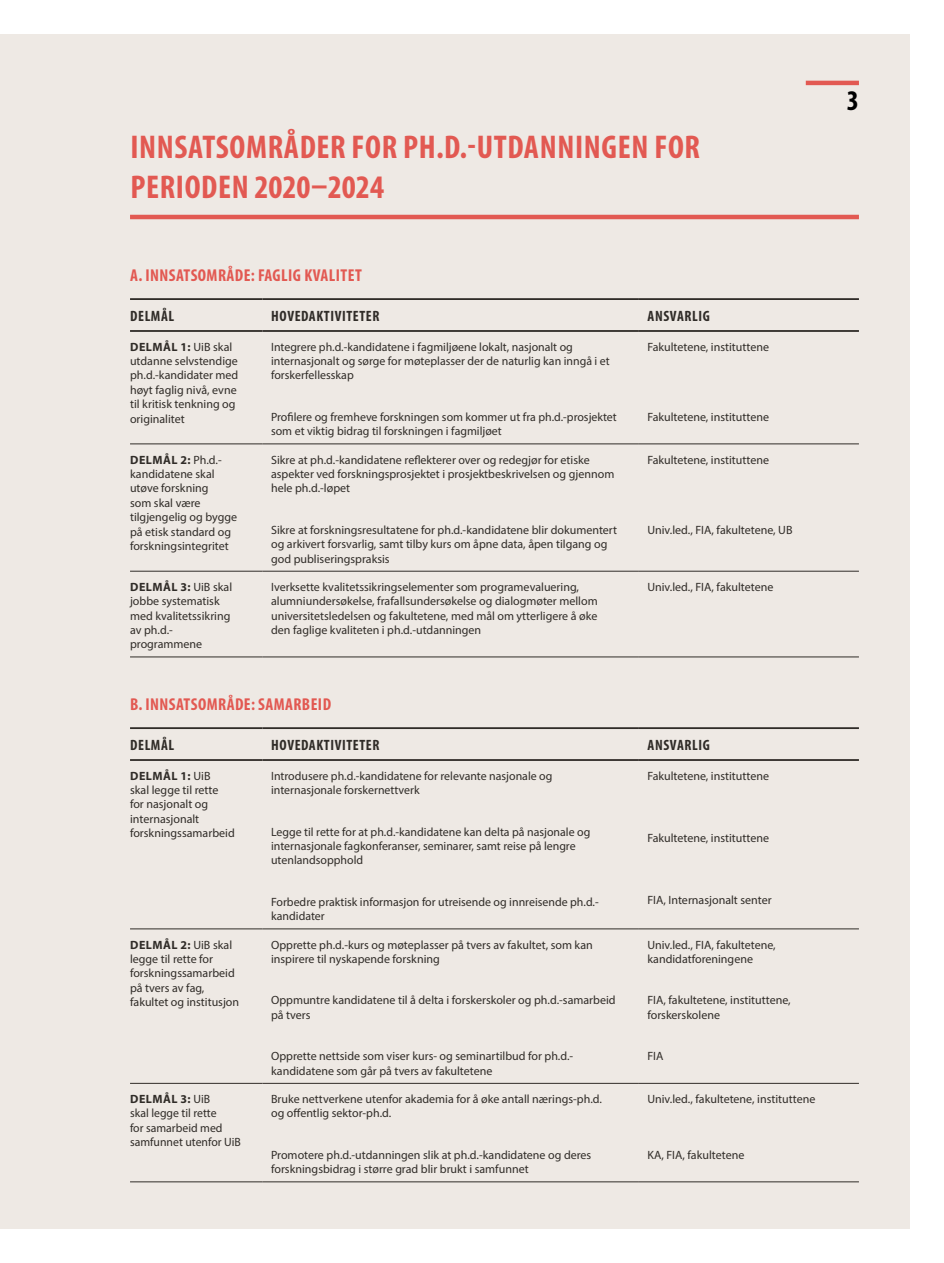
<style>
.page{position:relative;width:944px;height:1263px;background:#fff}
.page>*{position:absolute;margin:0;border:0;box-sizing:border-box;transform-origin:0 0}
.t1{font:700 condensed 33px/39.6px "Myriad Pro";letter-spacing:.02em;color:#e25952}
.t2{font:700 condensed 28.5px "Myriad Pro";color:#000}
.t3{font:700 condensed 17.25px "Myriad Pro";letter-spacing:.025em;color:#e25952}
.t4{font:700 condensed 15px "Myriad Pro";letter-spacing:.04em;color:#302c28}
.t5{font:12px/14.4px "Myriad Pro";color:#302c28}
.s1{font-weight:700}
</style>
<div class="page">
<div style="left:0;top:34px;width:910px;height:1195px;background:#eee9e4"></div>
<hr style="left:806px;top:81px;width:53px;height:4px;background:#e25952">
<hr style="left:130px;top:215px;width:729px;height:4px;background:#e25952">
<hr style="left:130px;top:298px;width:133px;height:2px;background:#302c28">
<hr style="left:263px;top:298px;width:376px;height:2px;background:#302c28">
<hr style="left:639px;top:298px;width:220px;height:2px;background:#302c28">
<hr style="left:130px;top:330px;width:133px;height:2px;background:#302c28">
<hr style="left:263px;top:330px;width:376px;height:2px;background:#302c28">
<hr style="left:639px;top:330px;width:220px;height:2px;background:#302c28">
<hr style="left:130px;top:444px;width:133px;height:1px;background:#302c28">
<hr style="left:263px;top:444px;width:376px;height:1px;background:#302c28">
<hr style="left:639px;top:444px;width:220px;height:1px;background:#302c28">
<hr style="left:130px;top:571px;width:133px;height:1px;background:#302c28">
<hr style="left:263px;top:571px;width:376px;height:1px;background:#302c28">
<hr style="left:639px;top:571px;width:220px;height:1px;background:#302c28">
<hr style="left:130px;top:657px;width:133px;height:1px;background:#302c28">
<hr style="left:263px;top:657px;width:376px;height:1px;background:#302c28">
<hr style="left:639px;top:657px;width:220px;height:1px;background:#302c28">
<hr style="left:130px;top:727px;width:133px;height:2px;background:#302c28">
<hr style="left:263px;top:727px;width:376px;height:2px;background:#302c28">
<hr style="left:639px;top:727px;width:220px;height:2px;background:#302c28">
<hr style="left:130px;top:759px;width:133px;height:2px;background:#302c28">
<hr style="left:263px;top:759px;width:376px;height:2px;background:#302c28">
<hr style="left:639px;top:759px;width:220px;height:2px;background:#302c28">
<hr style="left:130px;top:929px;width:133px;height:1px;background:#302c28">
<hr style="left:263px;top:929px;width:376px;height:1px;background:#302c28">
<hr style="left:639px;top:929px;width:220px;height:1px;background:#302c28">
<hr style="left:130px;top:1083px;width:133px;height:1px;background:#302c28">
<hr style="left:263px;top:1083px;width:376px;height:1px;background:#302c28">
<hr style="left:639px;top:1083px;width:220px;height:1px;background:#302c28">
<hr style="left:130px;top:1181px;width:133px;height:1px;background:#302c28">
<hr style="left:263px;top:1181px;width:376px;height:1px;background:#302c28">
<hr style="left:639px;top:1181px;width:220px;height:1px;background:#302c28">
<h1 class="t1" style="left:130px;top:126px;width:571px">INNSATSOMRÅDER FOR PH.D.-UTDANNINGEN FOR<br>PERIODEN 2020–2024</h1>
<h3 class="t3" style="left:130px;top:265px;width:233px">A. INNSATSOMRÅDE: FAGLIG KVALITET</h3>
<p class="t4" style="left:130px;top:306px;width:46px">DELMÅL</p>
<p class="t4" style="left:271px;top:306px;width:110px">HOVEDAKTIVITETER</p>
<p class="t4" style="left:648px;top:306px;width:64px">ANSVARLIG</p>
<p class="t5" style="left:130px;top:339px;width:110px"><span class="s1">DELMÅL 1:</span> UiB skal utdanne selvstendige ph.d.-kandidater med høyt faglig nivå, evne til kritisk tenkning og originalitet</p>
<p class="t5" style="left:271px;top:339px;width:340px">Integrere ph.d.-kandidatene i fagmiljøene lokalt, nasjonalt og internasjonalt og sørge for møteplasser der de naturlig kan inngå i et forskerfellesskap</p>
<p class="t5" style="left:647px;top:339px;width:123px">Fakultetene, instituttene</p>
<p class="t5" style="left:271px;top:410px;width:347px">Profilere og fremheve forskningen som kommer ut fra ph.d.-prosjektet som et viktig bidrag til forskningen i fagmiljøet</p>
<p class="t5" style="left:647px;top:410px;width:123px">Fakultetene, instituttene</p>
<p class="t5" style="left:130px;top:452px;width:109px"><span class="s1">DELMÅL 2:</span> Ph.d.- kandidatene skal utøve forskning<br>som skal være tilgjengelig og bygge på etisk standard og forskningsintegritet</p>
<p class="t5" style="left:271px;top:452px;width:345px">Sikre at ph.d.-kandidatene reflekterer over og redegjør for etiske aspekter ved forskningsprosjektet i prosjektbeskrivelsen og gjennom hele ph.d.-løpet</p>
<p class="t5" style="left:271px;top:522px;width:348px">Sikre at forskningsresultatene for ph.d.-kandidatene blir dokumentert og arkivert forsvarlig, samt tilby kurs om åpne data, åpen tilgang og god publiseringspraksis</p>
<p class="t5" style="left:647px;top:452px;width:123px">Fakultetene, instituttene</p>
<p class="t5" style="left:647px;top:522px;width:147px">Univ.led., FIA, fakultetene, UB</p>
<p class="t5" style="left:130px;top:579px;width:104px"><span class="s1">DELMÅL 3:</span> UiB skal jobbe systematisk med kvalitetssikring av ph.d.- programmene</p>
<p class="t5" style="left:271px;top:579px;width:328px">Iverksette kvalitetssikringselementer som programevaluering, alumniundersøkelse, frafallsundersøkelse og dialogmøter mellom universitetsledelsen og fakultetene, med mål om ytterligere å øke den faglige kvaliteten i ph.d.-utdanningen</p>
<p class="t5" style="left:647px;top:579px;width:128px">Univ.led., FIA, fakultetene</p>
<h3 class="t3" style="left:130px;top:694px;width:202px">B. INNSATSOMRÅDE: SAMARBEID</h3>
<p class="t4" style="left:130px;top:735px;width:46px">DELMÅL</p>
<p class="t4" style="left:271px;top:735px;width:110px">HOVEDAKTIVITETER</p>
<p class="t4" style="left:648px;top:735px;width:64px">ANSVARLIG</p>
<p class="t5" style="left:130px;top:768px;width:106px"><span class="s1">DELMÅL 1:</span> UiB<br>skal legge til rette for nasjonalt og internasjonalt forskningssamarbeid</p>
<p class="t5" style="left:271px;top:768px;width:283px">Introdusere ph.d.-kandidatene for relevante nasjonale og internasjonale forskernettverk</p>
<p class="t5" style="left:647px;top:768px;width:123px">Fakultetene, instituttene</p>
<p class="t5" style="left:271px;top:824px;width:321px">Legge til rette for at ph.d.-kandidatene kan delta på nasjonale og internasjonale fagkonferanser, seminarer, samt reise på lengre utenlandsopphold</p>
<p class="t5" style="left:271px;top:894px;width:329px">Forbedre praktisk informasjon for utreisende og innreisende ph.d.- kandidater</p>
<p class="t5" style="left:647px;top:830px;width:123px">Fakultetene, instituttene</p>
<p class="t5" style="left:647px;top:893px;width:126px">FIA, Internasjonalt senter</p>
<p class="t5" style="left:130px;top:937px;width:111px"><span class="s1">DELMÅL 2:</span> UiB skal legge til rette for forskningssamarbeid på tvers av fag, fakultet og institusjon</p>
<p class="t5" style="left:271px;top:937px;width:323px">Opprette ph.d.-kurs og møteplasser på tvers av fakultet, som kan inspirere til nyskapende forskning</p>
<p class="t5" style="left:271px;top:993px;width:346px">Oppmuntre kandidatene til å delta i forskerskoler og ph.d.-samarbeid på tvers</p>
<p class="t5" style="left:271px;top:1049px;width:304px">Opprette nettside som viser kurs- og seminartilbud for ph.d.- kandidatene som går på tvers av fakultetene</p>
<p class="t5" style="left:130px;top:1091px;width:112px"><span class="s1">DELMÅL 3:</span> UiB<br>skal legge til rette<br>for samarbeid med samfunnet utenfor UiB</p>
<p class="t5" style="left:271px;top:1091px;width:332px">Bruke nettverkene utenfor akademia for å øke antall nærings-ph.d. og offentlig sektor-ph.d.</p>
<p class="t5" style="left:271px;top:1147px;width:322px">Promotere ph.d.-utdanningen slik at ph.d.-kandidatene og deres forskningsbidrag i større grad blir brukt i samfunnet</p>
<p class="t5" style="left:647px;top:937px;width:130px">Univ.led., FIA, fakultetene, kandidatforeningene</p>
<p class="t5" style="left:647px;top:993px;width:145px">FIA, fakultetene, instituttene, forskerskolene</p>
<p class="t5" style="left:647px;top:1049px;width:18px">FIA</p>
<p class="t5" style="left:647px;top:1091px;width:169px">Univ.led., fakultetene, instituttene</p>
<p class="t5" style="left:647px;top:1147px;width:98px">KA, FIA, fakultetene</p>
<h2 class="t2" style="left:847px;top:83px;width:14px">3</h2>
</div>
